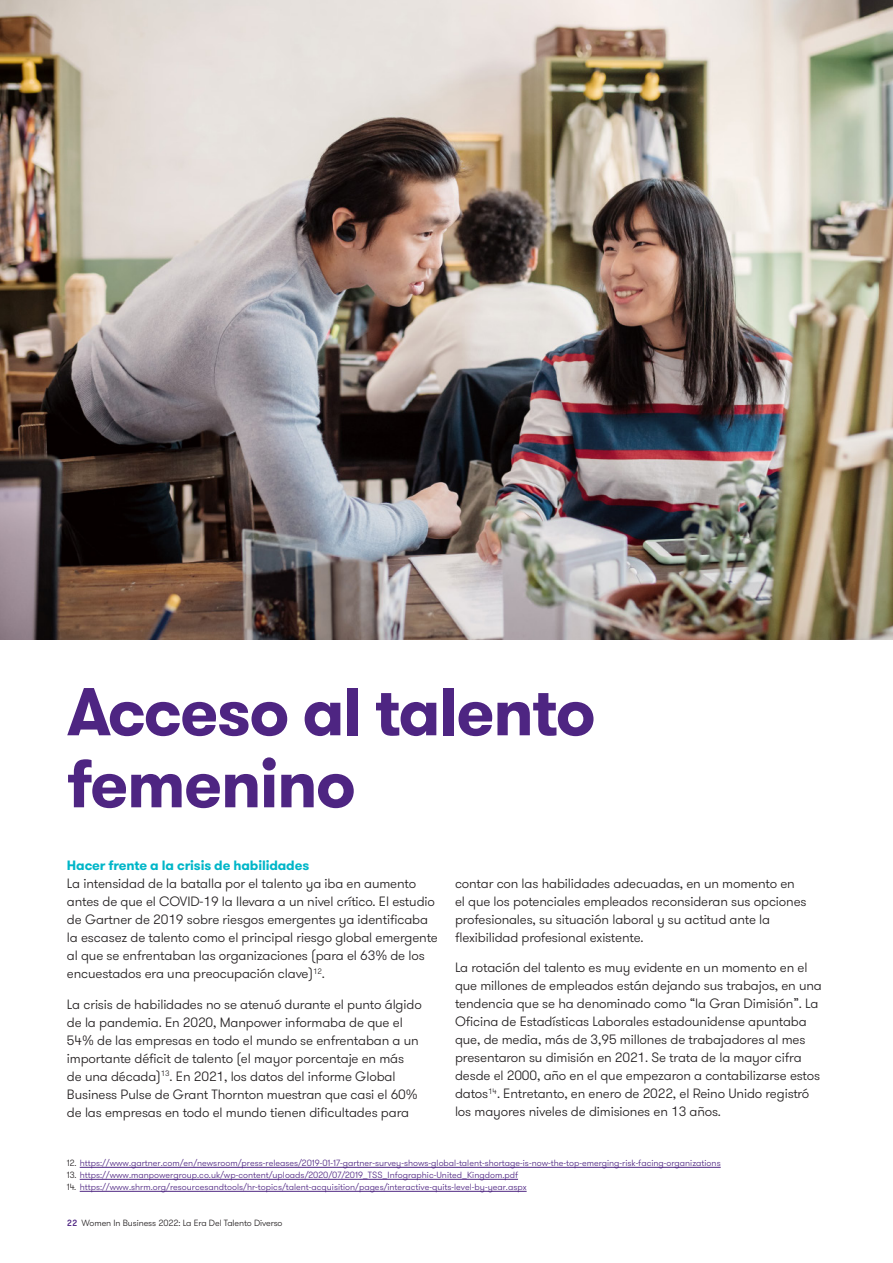
<style>
.page{position:relative;width:893px;height:1263px;background:#fff}
.page>*{position:absolute;margin:0;border:0;box-sizing:border-box;transform-origin:0 0}
._01_Headline_one_36p{font:700 67.5px/72px "GT Walsheim Pro";letter-spacing:-.025em;color:#4e2582}
._11_Body_text{font:300 13.5px/18px "GT Walsheim Pro";letter-spacing:-.01em;color:#231f20}
._04_Sub_heading_two{font:700 13.5px "GT Walsheim Pro";letter-spacing:-.01em;color:#00b6c8}
.t1{font:300 9px "GT Walsheim Pro";color:#4e2582}
.t2{font:300 9px "GT Walsheim Pro";letter-spacing:-.01em;color:#231f20}
.s1{color:#231f20}
.s2{font-weight:500;color:#4e2582}
</style>
<div class="page">
<img style="left:0;top:0;width:893px;height:640px">
<hr style="left:80px;top:1167px;width:641px;height:1px;background:#4e2582">
<hr style="left:80px;top:1179px;width:438px;height:1px;background:#4e2582">
<hr style="left:80px;top:1191px;width:447px;height:1px;background:#4e2582">
<p class="_01_Headline_one_36p" style="left:67px;top:676px;width:530px">Acceso al talento femenino</p>
<p class="_04_Sub_heading_two" style="left:67px;top:857px;width:244px">Hacer frente a la crisis de habilidades</p>
<p class="_11_Body_text" style="left:67px;top:875px;width:372px">La intensidad de la batalla por el talento ya iba en aumento antes de que el COVID-19 la llevara a un nivel crítico. El estudio de Gartner de 2019 sobre riesgos emergentes ya identificaba la escasez de talento como el principal riesgo global emergente al que se enfrentaban las organizaciones (para el 63% de los encuestados era una preocupación clave)<sup>12</sup>.</p>
<p class="_11_Body_text" style="left:67px;top:995px;width:356px">La crisis de habilidades no se atenuó durante el punto álgido de la pandemia. En 2020, Manpower informaba de que el 54% de las empresas en todo el mundo se enfrentaban a un importante déficit de talento (el mayor porcentaje en más de una década)<sup>13</sup>. En 2021, los datos del informe Global Business Pulse de Grant Thornton muestran que casi el 60% de las empresas en todo el mundo tienen dificultades para</p>
<p class="_11_Body_text" style="left:455px;top:874px;width:353px">contar con las habilidades adecuadas, en un momento en el que los potenciales empleados reconsideran sus opciones profesionales, su situación laboral y su actitud ante la flexibilidad profesional existente.</p>
<p class="_11_Body_text" style="left:455px;top:959px;width:368px">La rotación del talento es muy evidente en un momento en el que millones de empleados están dejando sus trabajos, en una tendencia que se ha denominado como “la Gran Dimisión”. La Oficina de Estadísticas Laborales estadounidense apuntaba que, de media, más de 3,95 millones de trabajadores al mes presentaron su dimisión en 2021. Se trata de la mayor cifra desde el 2000, año en el que empezaron a contabilizarse estos datos<sup>14</sup>. Entretanto, en enero de 2022, el Reino Unido registró los mayores niveles de dimisiones en 13 años.</p>
<p class="t1" style="left:67px;top:1157px;width:655px"><span class="s1">12.</span> https://www.gartner.com/en/newsroom/press-releases/2019-01-17-gartner-survey-shows-global-talent-shortage-is-now-the-top-emerging-risk-facing-organizations</p>
<p class="t1" style="left:67px;top:1169px;width:453px"><span class="s1">13.</span> https://www.manpowergroup.co.uk/wp-content/uploads/2020/07/2019_TSS_Infographic-United_Kingdom.pdf</p>
<p class="t1" style="left:67px;top:1181px;width:461px"><span class="s1">14.</span> https://www.shrm.org/resourcesandtools/hr-topics/talent-acquisition/pages/interactive-quits-level-by-year.aspx</p>
<p class="t2" style="left:67px;top:1217px;width:217px"><span class="s2">22</span> Women In Business 2022: La Era Del Talento Diverso</p>
</div>
